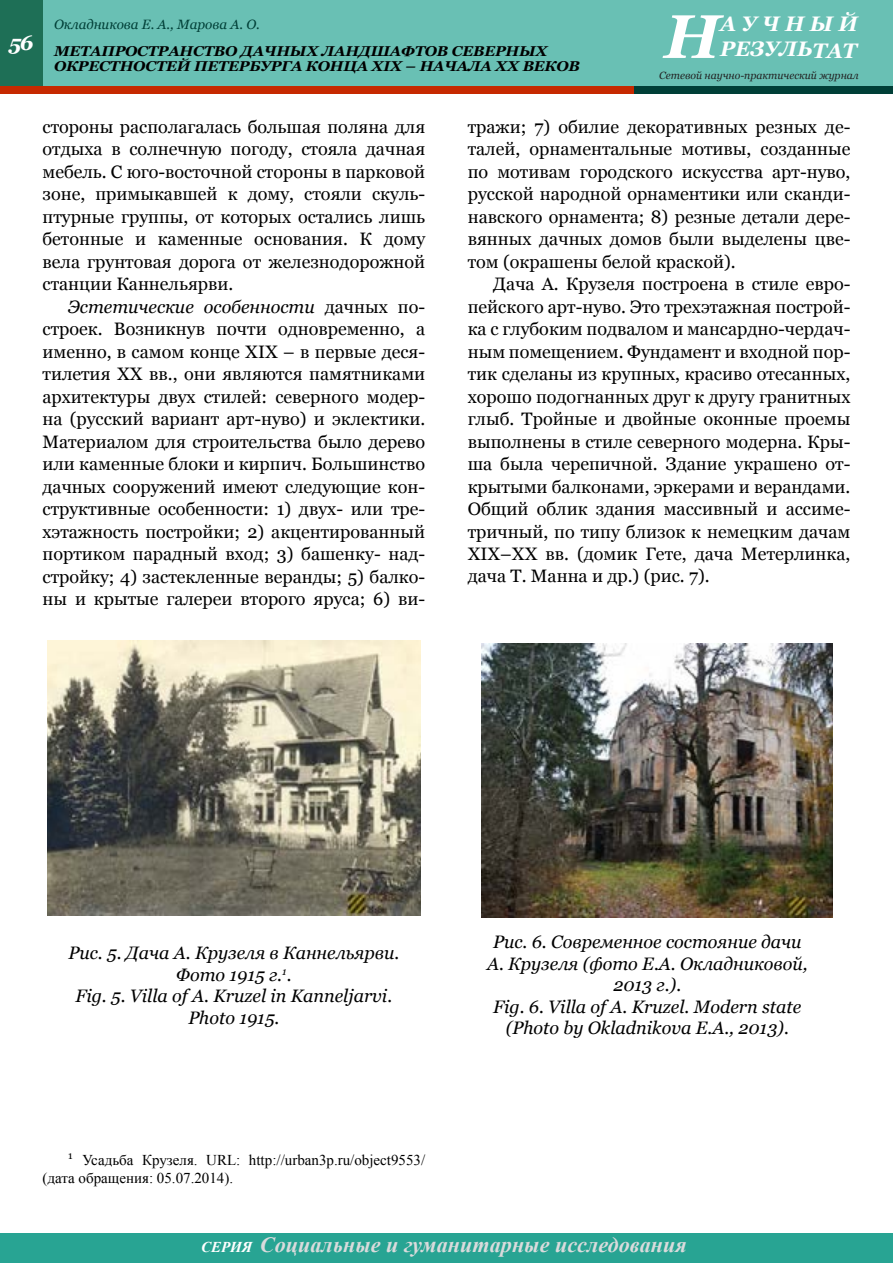
<style>
.page{position:relative;width:893px;height:1263px;background:#fff}
.page>*{position:absolute;margin:0;border:0;box-sizing:border-box;transform-origin:0 0}
.t1{font:italic 700 61.5px "Georgia";color:#fff}
.t2{font:italic 700 21.75px "Times New Roman";color:#dadbdc}
.t3{font:italic 700 21px/25.2px "Georgia";color:#fff}
.t4{font:18px/22.5px "Georgia";color:#000;text-align:justify}
.t5{font:italic 18px/21.6px "Georgia";color:#000;text-align:center}
.t6{font:15px/18px "Times New Roman";color:#000}
.t7{font:italic 700 14.25px/15px "Georgia";letter-spacing:-.01em;color:#000;scale:1.05 1}
.t8{font:italic 13.5px "Georgia";color:#003f37}
.t9{font:italic 10.5px "Georgia";color:#222}
.s1{font-style:italic}
.s2{font-size:15px;color:#fff}
</style>
<div class="page">
<div style="left:0;top:0;width:893px;height:94px;background:#69c0b4"></div>
<div style="left:0;top:0;width:43px;height:90px;background:#1e6f56"></div>
<div style="left:0;top:86px;width:655px;height:8px;background:#c62900"></div>
<div style="left:634px;top:86px;width:259px;height:8px;background:#003f37"></div>
<div style="left:0;top:1233px;width:893px;height:30px;background:#28a493"></div>
<img style="left:48px;top:641px;width:372px;height:275px">
<img style="left:482px;top:643px;width:351px;height:274px">
<p class="t3" style="left:720px;top:11px;width:139px">АУЧНЫЙ<br>РЕЗУЛЬТАТ</p>
<p class="t9" style="left:659px;top:68px;width:201px">Сетевой научно-практический журнал</p>
<p class="t8" style="left:54px;top:15px;width:207px">Окладникова Е. А., Марова А. О.</p>
<h1 class="t1" style="left:664px;top:-3px;width:58px">Н</h1>
<p class="t7" style="left:54px;top:43px;width:502px;text-indent:-45px"><sup>56</sup> МЕТАПРОСТРАНСТВО ДАЧНЫХ ЛАНДШАФТОВ СЕВЕРНЫХ<br>ОКРЕСТНОСТЕЙ ПЕТЕРБУРГА КОНЦА XIX – НАЧАЛА XX ВЕКОВ</p>
<p class="t4" style="left:43px;top:116px;width:384px">стороны располагалась большая поляна для отдыха в солнечную погоду, стояла дачная мебель. С юго-восточной стороны в парковой зоне, примыкавшей к дому, стояли скуль&shy;птурные группы, от которых остались лишь бетонные и каменные основания. К дому вела грунтовая дорога от железнодорожной станции Каннельярви.</p>
<p class="t4" style="left:43px;top:296px;width:384px;text-indent:26px"><span class="s1">Эстетические особенности</span> дачных по&shy;строек. Возникнув почти одновременно, а именно, в самом конце XIX – в первые деся&shy;тилетия ХХ вв., они являются памятниками архитектуры двух стилей: северного модер&shy;на (русский вариант арт-нуво) и эклектики.<br>Материалом для строительства было дерево или каменные блоки и кирпич. Большинство дачных сооружений имеют следующие кон&shy;структивные особенности: 1) двух- или тре&shy;хэтажность постройки; 2) акцентированный портиком парадный вход; 3) башенку- над&shy;стройку; 4) застекленные веранды; 5) балко&shy;ны и крытые галереи второго яруса; 6) ви-</p>
<p class="t4" style="left:468px;top:116px;width:384px">тражи; 7) обилие декоративных резных де&shy;талей, орнаментальные мотивы, созданные по мотивам городского искусства арт-нуво, русской народной орнаментики или сканди&shy;навского орнамента; 8) резные детали дере&shy;вянных дачных домов были выделены цве&shy;том (окрашены белой краской).</p>
<p class="t4" style="left:468px;top:273px;width:384px;text-indent:26px">Дача А. Крузеля построена в стиле евро&shy;пейского арт-нуво. Это трехэтажная построй&shy;ка с глубоким подвалом и мансардно-чердач&shy;ным помещением. Фундамент и входной пор&shy;тик сделаны из крупных, красиво отесанных, хорошо подогнанных друг к другу гранитных глыб. Тройные и двойные оконные проемы выполнены в стиле северного модерна. Кры&shy;ша была черепичной. Здание украшено от&shy;крытыми балконами, эркерами и верандами.<br>Общий облик здания массивный и ассиме&shy;тричный, по типу близок к немецким дачам XIX–XX вв. (домик Гете, дача Метерлинка, дача Т. Манна и др.) (рис. 7).</p>
<p class="t5" style="left:68px;top:942px;width:332px">Рис. 5. Дача А. Крузеля в Каннельярви.<br>Фото 1915 г.<sup>1</sup>.<br>Fig. 5. Villa of A. Kruzel in Kanneljarvi.<br>Photo 1915.</p>
<p class="t6" style="left:43px;top:1151px;width:384px;text-indent:26px"><sup>1</sup> Усадьба Крузеля. URL: http://urban3p.ru/object9553/ (дата обращения: 05.07.2014).</p>
<p class="t5" style="left:487px;top:931px;width:322px">Рис. 6. Современное состояние дачи<br>А. Крузеля (фото Е.А. Окладниковой,<br>2013 г.).<br>Fig. 6. Villa of A. Kruzel. Modern state (Photo by Okladnikova E.A., 2013).</p>
<p class="t2" style="left:201px;top:1229px;width:487px"><span class="s2">СЕРИЯ</span> Социальные и гуманитарные исследования</p>
</div>
